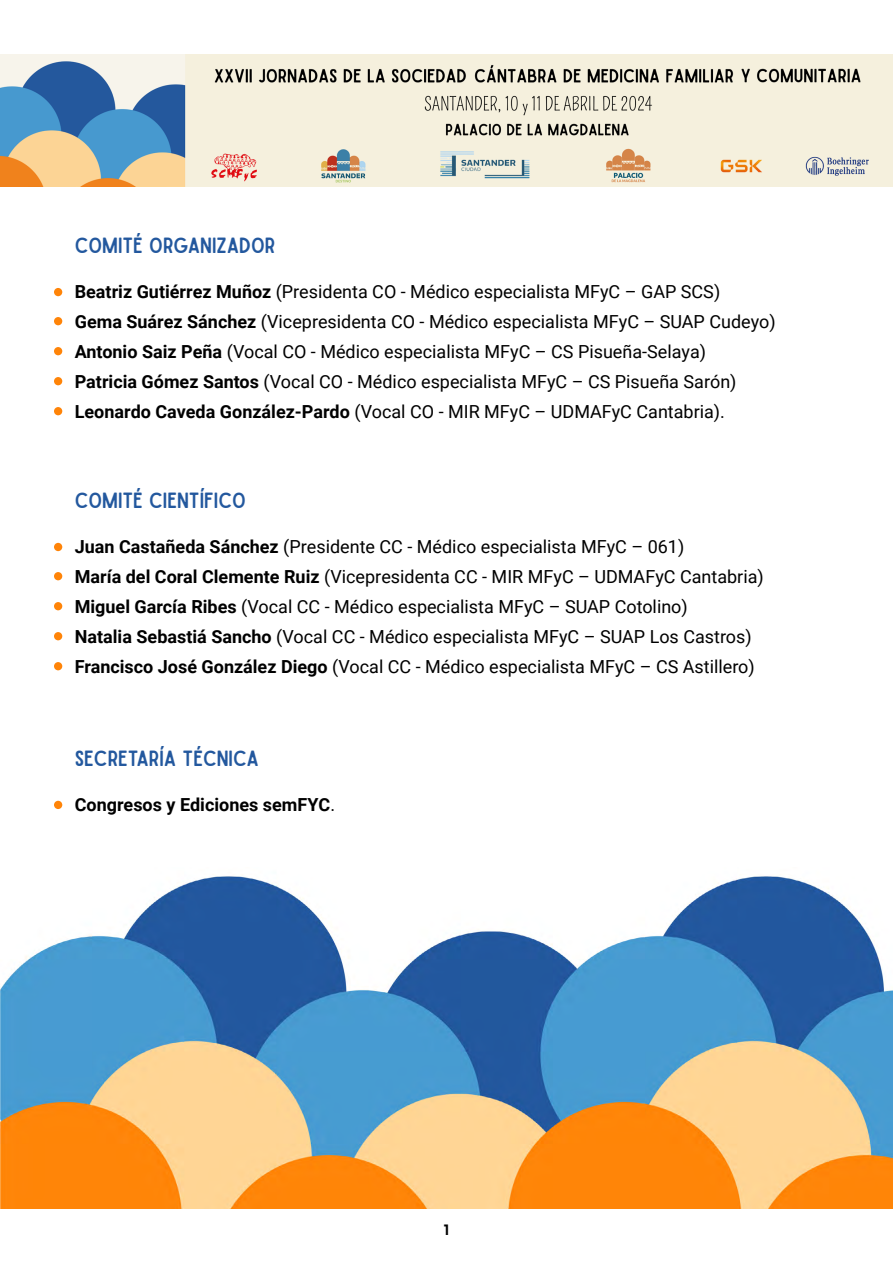
<style>
.page{position:relative;width:893px;height:1263px;background:#fff}
.page>*{position:absolute;margin:0;border:0;box-sizing:border-box;transform-origin:0 0}
.t1{font:21px "Sailors";color:#23589e}
.t2{font:18px/30px "Roboto";color:#000}
.t3{font:700 18px "Roboto";color:#000}
.t4{font:700 15px "Montserrat";color:#000;scale:.85 1}
.s1{font-weight:700}
.s2{font-weight:400}
</style>
<div class="page">
<div style="left:54px;top:288px;width:8px;height:8px;background:#ff8408;border-radius:50%"></div>
<div style="left:54px;top:317px;width:8px;height:8px;background:#ff8408;border-radius:50%"></div>
<div style="left:54px;top:347px;width:8px;height:8px;background:#ff8408;border-radius:50%"></div>
<div style="left:54px;top:377px;width:8px;height:8px;background:#ff8408;border-radius:50%"></div>
<div style="left:54px;top:407px;width:8px;height:8px;background:#ff8408;border-radius:50%"></div>
<div style="left:54px;top:543px;width:8px;height:8px;background:#ff8408;border-radius:50%"></div>
<div style="left:54px;top:572px;width:8px;height:8px;background:#ff8408;border-radius:50%"></div>
<div style="left:54px;top:602px;width:8px;height:8px;background:#ff8408;border-radius:50%"></div>
<div style="left:54px;top:632px;width:8px;height:8px;background:#ff8408;border-radius:50%"></div>
<div style="left:54px;top:662px;width:8px;height:8px;background:#ff8408;border-radius:50%"></div>
<div style="left:54px;top:801px;width:8px;height:8px;background:#ff8408;border-radius:50%"></div>
<img style="left:0;top:54px;width:893px;height:132px">
<img style="left:0;top:876px;width:893px;height:333px">
<p class="t1" style="left:75px;top:233px;width:202px">COMITÉ ORGANIZADOR</p>
<p class="t2" style="left:75px;top:276px;width:703px"><span class="s1">Beatriz Gutiérrez Muñoz</span> (Presidenta CO - Médico especialista MFyC – GAP SCS)<br><span class="s1">Gema Suárez Sánchez</span> (Vicepresidenta CO - Médico especialista MFyC – SUAP Cudeyo)<br><span class="s1">Antonio Saiz Peña</span> (Vocal CO - Médico especialista MFyC – CS Pisueña-Selaya)<br><span class="s1">Patricia Gómez Santos</span> (Vocal CO - Médico especialista MFyC – CS Pisueña Sarón)<br><span class="s1">Leonardo Caveda González-Pardo</span> (Vocal CO - MIR MFyC – UDMAFyC Cantabria).</p>
<p class="t1" style="left:75px;top:488px;width:173px">COMITÉ CIENTÍFICO</p>
<p class="t2" style="left:75px;top:531px;width:690px"><span class="s1">Juan Castañeda Sánchez</span> (Presidente CC - Médico especialista MFyC – 061)<br><span class="s1">María del Coral Clemente Ruiz</span> (Vicepresidenta CC - MIR MFyC – UDMAFyC Cantabria)<br><span class="s1">Miguel García Ribes</span> (Vocal CC - Médico especialista MFyC – SUAP Cotolino)<br><span class="s1">Natalia Sebastiá Sancho</span> (Vocal CC - Médico especialista MFyC – SUAP Los Castros)<br><span class="s1">Francisco José González Diego</span> (Vocal CC - Médico especialista MFyC – CS Astillero)</p>
<p class="t1" style="left:75px;top:746px;width:186px">SECRETARÍA TÉCNICA</p>
<p class="t3" style="left:75px;top:792px;width:262px">Congresos y Ediciones semFYC<span class="s2">.</span></p>
<p class="t4" style="left:444px;top:1218px;width:7px">1</p>
</div>
